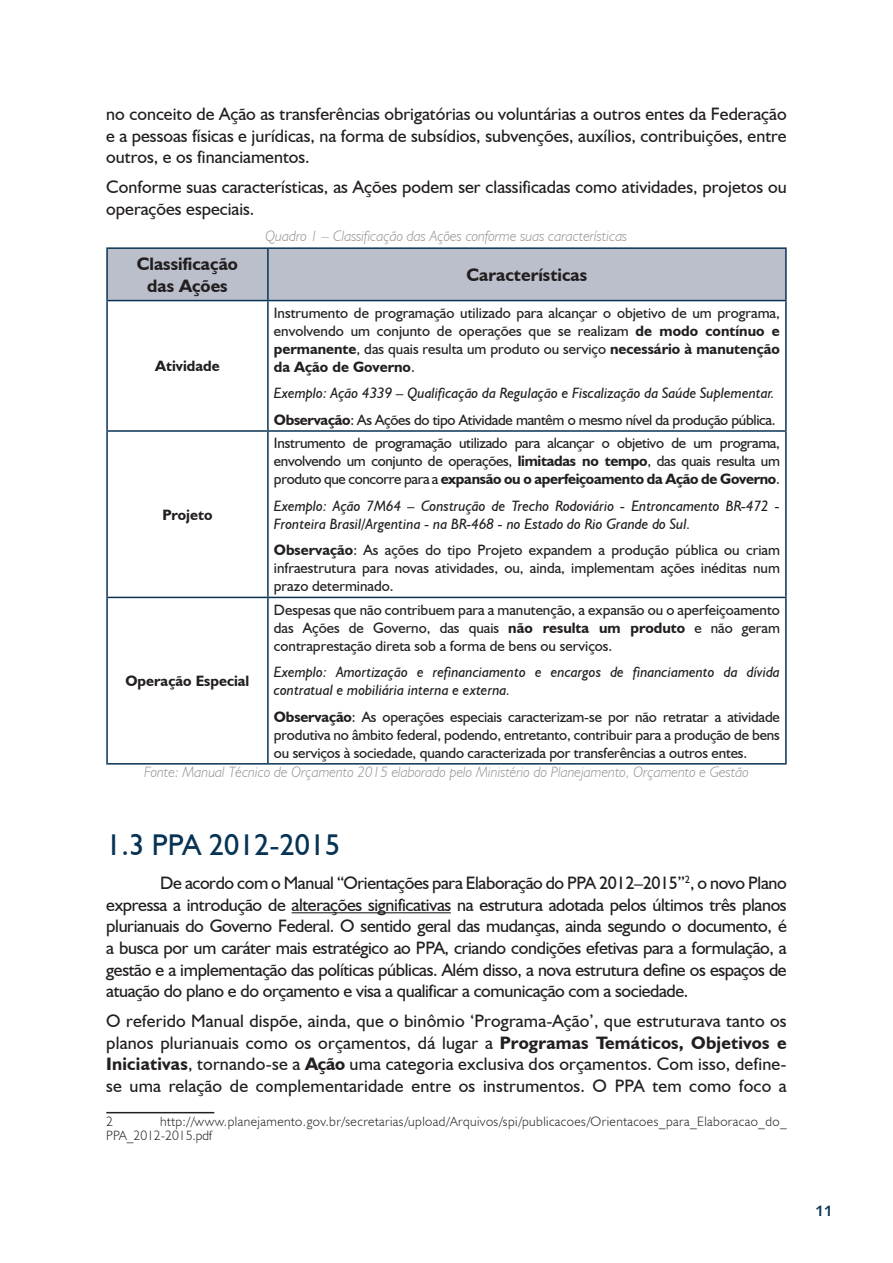
<style>
.page{position:relative;width:893px;height:1263px;background:#fff}
.page>*{position:absolute;margin:0;border:0;box-sizing:border-box;transform-origin:0 0}
.t1{font:30px "Humanist 521 BT";color:#073354}
.t2{font:18px/21.6px "Humanist 521 BT";color:#231f20;text-align:justify}
.t3{font:700 18px/21.6px "Humanist 521 BT";color:#231f20;text-align:center}
.t4{font:15px/18px "Humanist 521 BT";color:#231f20;text-align:justify}
.t5{font:italic 15px/18px "Humanist 521 BT";color:#231f20}
.t6{font:italic 300 15px "Humanist 521 BT";color:#919396}
.t7{font:700 15px "Humanist 521 BT";color:#231f20}
.t8{font:15px "Humanist 531 BT Bold A";color:#073354}
.t9{font:300 13.5px/13.5px "Humanist 521 BT";letter-spacing:.035em;color:#231f20}
.s1{font-weight:700}
.s2{font-weight:700;font-style:normal}
.s3{font-style:normal}
</style>
<div class="page">
<hr style="left:292px;top:912px;width:159px;height:1px;background:#231f20">
<div style="left:108px;top:249px;width:677px;height:51px;background:#bbbfcb"></div>
<hr style="left:106px;top:247px;width:162px;height:2px;background:#073354">
<hr style="left:106px;top:249px;width:2px;height:51px;background:#073354">
<hr style="left:268px;top:247px;width:519px;height:2px;background:#073354">
<hr style="left:267px;top:249px;width:2px;height:51px;background:#073354">
<hr style="left:785px;top:249px;width:2px;height:51px;background:#073354">
<hr style="left:106px;top:598px;width:2px;height:165px;background:#073354">
<hr style="left:267px;top:598px;width:2px;height:165px;background:#073354">
<hr style="left:785px;top:598px;width:2px;height:165px;background:#073354">
<hr style="left:106px;top:763px;width:162px;height:1px;background:#073354">
<hr style="left:268px;top:763px;width:519px;height:1px;background:#073354">
<hr style="left:106px;top:300px;width:162px;height:1px;background:#073354">
<hr style="left:106px;top:301px;width:2px;height:129px;background:#073354">
<hr style="left:268px;top:300px;width:519px;height:1px;background:#073354">
<hr style="left:267px;top:301px;width:2px;height:129px;background:#073354">
<hr style="left:785px;top:301px;width:2px;height:129px;background:#073354">
<hr style="left:106px;top:430px;width:162px;height:2px;background:#073354">
<hr style="left:106px;top:432px;width:2px;height:165px;background:#073354">
<hr style="left:268px;top:430px;width:519px;height:2px;background:#073354">
<hr style="left:267px;top:432px;width:2px;height:165px;background:#073354">
<hr style="left:785px;top:432px;width:2px;height:165px;background:#073354">
<hr style="left:106px;top:597px;width:162px;height:1px;background:#073354">
<hr style="left:268px;top:597px;width:519px;height:1px;background:#073354">
<hr style="left:106px;top:1112px;width:108px;height:1px;background:#231f20">
<p class="t2" style="left:106px;top:103px;width:682px">no conceito de Ação as transferências obrigatórias ou voluntárias a outros entes da Federação e a pessoas físicas e jurídicas, na forma de subsídios, subvenções, auxílios, contribuições, entre outros, e os financiamentos.</p>
<p class="t2" style="left:106px;top:176px;width:682px">Conforme suas características, as Ações podem ser classificadas como atividades, projetos ou operações especiais.</p>
<p class="t6" style="left:266px;top:227px;width:363px">Quadro 1 – Classificação das Ações conforme suas características</p>
<p class="t3" style="left:137px;top:253px;width:103px">Classificação das Ações</p>
<p class="t3" style="left:467px;top:264px;width:122px">Características</p>
<p class="t7" style="left:155px;top:357px;width:66px">Atividade</p>
<p class="t7" style="left:162px;top:505px;width:51px">Projeto</p>
<p class="t4" style="left:274px;top:304px;width:507px">Instrumento de programação utilizado para alcançar o objetivo de um programa, envolvendo um conjunto de operações que se realizam <span class="s1">de modo contínuo e permanente</span>, das quais resulta um produto ou serviço <span class="s1">necessário à manutenção da Ação de Governo</span>.</p>
<p class="t5" style="left:274px;top:380px;width:503px;line-height:26.5px">Exemplo: Ação 4339 – Qualificação da Regulação e Fiscalização da Saúde Suplementar.<br><span class="s2">Observação</span><span class="s3">: As Ações do tipo Atividade mantêm o mesmo nível da produção pública.</span></p>
<p class="t4" style="left:274px;top:434px;width:507px">Instrumento de programação utilizado para alcançar o objetivo de um programa, envolvendo um conjunto de operações, <span class="s1">limitadas no tempo</span>, das quais resulta um produto que concorre para a <span class="s1">expansão ou o aperfeiçoamento da Ação de Governo</span>.</p>
<p class="t5" style="left:274px;top:496px;width:507px">Exemplo: Ação 7M64 – Construção de Trecho Rodoviário - Entroncamento BR-472 -<br>Fronteira Brasil/Argentina - na BR-468 - no Estado do Rio Grande do Sul.</p>
<p class="t4" style="left:274px;top:541px;width:508px"><span class="s1">Observação</span>: As ações do tipo Projeto expandem a produção pública ou criam infraestrutura para novas atividades, ou, ainda, implementam ações inéditas num prazo determinado.</p>
<p class="t4" style="left:274px;top:600px;width:508px">Despesas que não contribuem para a manutenção, a expansão ou o aperfeiçoamento das Ações de Governo, das quais <span class="s1">não resulta um produto</span> e não geram contraprestação direta sob a forma de bens ou serviços.</p>
<p class="t5" style="left:274px;top:663px;width:507px">Exemplo: Amortização e refinanciamento e encargos de financiamento da dívida contratual e mobiliária interna e externa.</p>
<p class="t4" style="left:274px;top:707px;width:507px"><span class="s1">Observação</span>: As operações especiais caracterizam-se por não retratar a atividade produtiva no âmbito federal, podendo, entretanto, contribuir para a produção de bens ou serviços à sociedade, quando caracterizada por transferências a outros entes.</p>
<p class="t6" style="left:144px;top:762px;width:606px">Fonte: Manual Técnico de Orçamento 2015 elaborado pelo Ministério do Planejamento, Orçamento e Gestão</p>
<p class="t7" style="left:126px;top:672px;width:125px">Operação Especial</p>
<h1 class="t1" style="left:106px;top:826px;width:235px">1.3 PPA 2012-2015</h1>
<p class="t2" style="left:106px;top:872px;width:682px;text-indent:54px">De acordo com o Manual “Orientações para Elaboração do PPA 2012–2015”<sup>2</sup>, o novo Plano expressa a introdução de alterações significativas na estrutura adotada pelos últimos três planos plurianuais do Governo Federal. O sentido geral das mudanças, ainda segundo o documento, é a busca por um caráter mais estratégico ao PPA, criando condições efetivas para a formulação, a gestão e a implementação das políticas públicas. Além disso, a nova estrutura define os espaços de atuação do plano e do orçamento e visa a qualificar a comunicação com a sociedade.</p>
<p class="t2" style="left:106px;top:1010px;width:682px">O referido Manual dispõe, ainda, que o binômio ‘Programa-Ação’, que estruturava tanto os planos plurianuais como os orçamentos, dá lugar a <span class="s1">Programas Temáticos, Objetivos e Iniciativas</span>, tornando-se a <span class="s1">Ação</span> uma categoria exclusiva dos orçamentos. Com isso, define&shy;se uma relação de complementaridade entre os instrumentos. O PPA tem como foco a</p>
<p class="t9" style="left:106px;top:1114px;width:8px">2</p>
<p class="t9" style="left:106px;top:1114px;width:682px;text-indent:54px">http://www.planejamento.gov.br/secretarias/upload/Arquivos/spi/publicacoes/Orientacoes_para_Elaboracao_do_<br>PPA_2012-2015.pdf</p>
<p class="t8" style="left:815px;top:1201px;width:19px">11</p>
</div>
